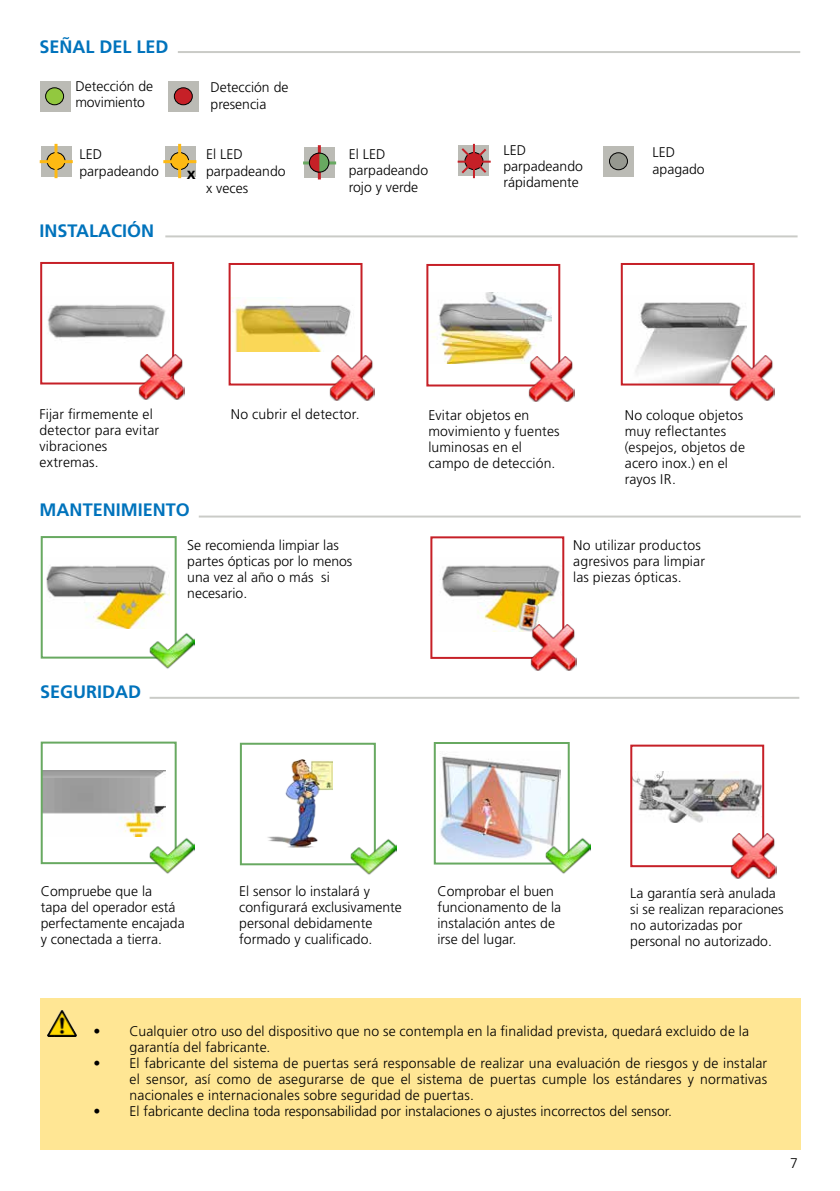
<style>
.page{position:relative;width:840px;height:1191px;background:#fff}
.page>*{position:absolute;margin:0;border:0;box-sizing:border-box;transform-origin:0 0}
.t1{font:700 18px "Frutiger LT Std";color:#0073bc}
.t2{font:700 16px "Frutiger LT Std";color:#000}
.t3{font:300 14px/16px "Frutiger LT Std";color:#000}
</style>
<div class="page">
<div style="left:40px;top:998px;width:760px;height:151px;background:#ffe694"></div>
<img style="left:47px;top:305px;width:119px;height:33px">
<div style="left:40px;top:262px;width:134px;height:122px;border:2px solid #c62027"></div>
<img style="left:139px;top:354px;width:45px;height:46px">
<img style="left:46px;top:565px;width:123px;height:63px">
<div style="left:41px;top:536px;width:135px;height:122px;border:2px solid #68a961"></div>
<img style="left:149px;top:629px;width:46px;height:40px">
<img style="left:231px;top:297px;width:120px;height:54px">
<div style="left:228px;top:263px;width:134px;height:122px;border:2px solid #c62027"></div>
<img style="left:329px;top:355px;width:45px;height:46px">
<img style="left:429px;top:292px;width:122px;height:72px">
<div style="left:426px;top:264px;width:134px;height:122px;border:2px solid #c62027"></div>
<img style="left:528px;top:356px;width:46px;height:46px">
<img style="left:635px;top:302px;width:111px;height:80px">
<div style="left:620px;top:263px;width:134px;height:122px;border:2px solid #c62027"></div>
<img style="left:729px;top:355px;width:45px;height:46px">
<img style="left:440px;top:565px;width:121px;height:66px">
<div style="left:430px;top:536px;width:134px;height:123px;border:2px solid #c62027"></div>
<img style="left:530px;top:625px;width:46px;height:45px">
<img style="left:267px;top:759px;width:66px;height:89px">
<div style="left:240px;top:742px;width:135px;height:123px;border:2px solid #68a961"></div>
<img style="left:350px;top:835px;width:46px;height:40px">
<img style="left:440px;top:754px;width:120px;height:105px">
<div style="left:433px;top:742px;width:136px;height:122px;border:2px solid #68a961"></div>
<img style="left:545px;top:834px;width:45px;height:40px">
<img style="left:633px;top:771px;width:127px;height:51px">
<div style="left:630px;top:744px;width:133px;height:123px;border:2px solid #c62027"></div>
<img style="left:730px;top:833px;width:45px;height:45px">
<img style="left:47px;top:1010px;width:30px;height:26px">
<img style="left:44px;top:770px;width:121px;height:66px">
<div style="left:41px;top:741px;width:135px;height:123px;border:2px solid #68a961"></div>
<img style="left:149px;top:834px;width:46px;height:40px">
<div style="left:41px;top:146px;width:31px;height:30px;background:#bbbbb5"></div>
<svg style="left:47px;top:153px;width:18px;height:16px"></svg>
<div style="left:46px;top:152px;width:19px;height:18px;border:1px solid #000;border-radius:50%"></div>
<hr style="left:54px;top:144px;width:3px;height:34px;background:#fdb913">
<hr style="left:40px;top:160px;width:33px;height:3px;background:#fdb913">
<div style="left:458px;top:145px;width:31px;height:31px;background:#bbbbb5"></div>
<hr style="left:472px;top:144px;width:2px;height:34px;background:#c62027">
<hr style="left:457px;top:161px;width:33px;height:2px;background:#c62027">
<svg style="left:459px;top:146px;width:29px;height:29px"></svg>
<div style="left:603px;top:146px;width:31px;height:31px;background:#bbbbb5"></div>
<div style="left:609px;top:153px;width:18px;height:17px;background:#969890;border-radius:50%"></div>
<div style="left:608px;top:152px;width:19px;height:18px;border:1px solid #000;border-radius:50%"></div>
<div style="left:40px;top:81px;width:30px;height:31px;background:#bbbbb5"></div>
<div style="left:46px;top:88px;width:18px;height:17px;background:#92c83f;border-radius:50%"></div>
<div style="left:45px;top:87px;width:19px;height:18px;border:1px solid #000;border-radius:50%"></div>
<div style="left:168px;top:81px;width:31px;height:31px;background:#bbbbb5"></div>
<div style="left:174px;top:88px;width:18px;height:17px;background:#c62027;border-radius:50%"></div>
<div style="left:174px;top:87px;width:19px;height:18px;border:1px solid #000;border-radius:50%"></div>
<div style="left:165px;top:146px;width:30px;height:30px;background:#bbbbb5"></div>
<div style="left:170px;top:153px;width:18px;height:16px;background:#fdb913;border-radius:50%"></div>
<div style="left:170px;top:152px;width:19px;height:18px;border:1px solid #000;border-radius:50%"></div>
<hr style="left:178px;top:144px;width:3px;height:34px;background:#fdb913">
<hr style="left:163px;top:160px;width:33px;height:3px;background:#fdb913">
<div style="left:304px;top:147px;width:30px;height:31px;background:#bbbbb5"></div>
<hr style="left:318px;top:145px;width:3px;height:34px;background:#c62027">
<hr style="left:303px;top:161px;width:33px;height:3px;background:#68a961">
<div style="left:311px;top:153px;width:17px;height:19px;background:#68a961;border-radius:50%"></div>
<div style="left:310px;top:153px;width:19px;height:19px;border:1px solid #000;border-radius:50%"></div>
<svg style="left:308px;top:152px;width:12px;height:21px"></svg>
<hr style="left:165px;top:235px;width:632px;height:2px;background:#969890">
<hr style="left:199px;top:515px;width:601px;height:2px;background:#969890">
<hr style="left:149px;top:697px;width:649px;height:2px;background:#969890">
<hr style="left:178px;top:51px;width:621px;height:2px;background:#969890">
<p class="t1" style="left:39px;top:36px;width:131px">SEÑAL DEL LED</p>
<p class="t3" style="left:75px;top:78px;width:79px">Detección de movimiento</p>
<p class="t3" style="left:210px;top:79px;width:79px;line-height:16.8px">Detección de presencia</p>
<p class="t3" style="left:79px;top:146px;width:81px;line-height:16.8px">LED parpadeando</p>
<p class="t3" style="left:503px;top:142px;width:81px">LED parpadeando rápidamente</p>
<p class="t3" style="left:652px;top:144px;width:54px;line-height:16.8px">LED apagado</p>
<p class="t3" style="left:206px;top:146px;width:81px;line-height:16.8px">El LED parpadeando x veces</p>
<p class="t3" style="left:348px;top:145px;width:81px;line-height:16.8px">El LED parpadeando rojo y verde</p>
<p class="t2" style="left:187px;top:164px;width:10px">x</p>
<p class="t1" style="left:39px;top:220px;width:116px">INSTALACIÓN</p>
<p class="t3" style="left:39px;top:406px;width:121px">Fijar firmemente el detector para evitar vibraciones extremas.</p>
<p class="t3" style="left:231px;top:406px;width:130px">No cubrir el detector.</p>
<p class="t3" style="left:428px;top:407px;width:133px">Evitar objetos en movimiento y fuentes luminosas en el campo de detección.</p>
<p class="t3" style="left:624px;top:407px;width:122px">No coloque objetos muy reflectantes (espejos, objetos de acero inox.) en el rayos IR.</p>
<p class="t1" style="left:40px;top:499px;width:152px">MANTENIM IENTO</p>
<p class="t1" style="left:40px;top:681px;width:102px">SEGU RIDAD</p>
<p class="t3" style="left:187px;top:537px;width:166px">Se recomienda limpiar las partes ópticas por lo menos una vez al año o más si necesario.</p>
<p class="t3" style="left:573px;top:537px;width:133px">No utilizar productos agresivos para limpiar las piezas ópticas.</p>
<p class="t3" style="left:41px;top:883px;width:145px">Compruebe que la<br>tapa del operador está perfectamente encajada y conectada a tierra.</p>
<p class="t3" style="left:239px;top:883px;width:164px">El sensor lo instalará y configurará exclusivamente personal debidamente formado y cualificado.</p>
<p class="t3" style="left:630px;top:885px;width:155px">La garantía serà anulada si se realizan reparaciones no autorizadas por personal no autorizado.</p>
<p class="t3" style="left:437px;top:883px;width:125px">Comprobar el buen funcionamento de la instalación antes de irse del lugar.</p>
<p class="t3" style="left:129px;top:1023px;width:620px;text-indent:-36px">• Cualquier otro uso del dispositivo que no se contempla en la finalidad prevista, quedará excluido de la garantía del fabricante.</p>
<p class="t3" style="left:129px;top:1055px;width:638px;text-align:justify;text-indent:-36px">• El fabricante del sistema de puertas será responsable de realizar una evaluación de riesgos y de instalar el sensor, así como de asegurarse de que el sistema de puertas cumple los estándares y normativas nacionales e internacionales sobre seguridad de puertas.</p>
<p class="t3" style="left:93px;top:1103px;width:579px">• El fabricante declina toda responsabilidad por instalaciones o ajustes incorrectos del sensor.</p>
<p class="t3" style="left:789px;top:1155px;width:9px">7</p>
</div>
